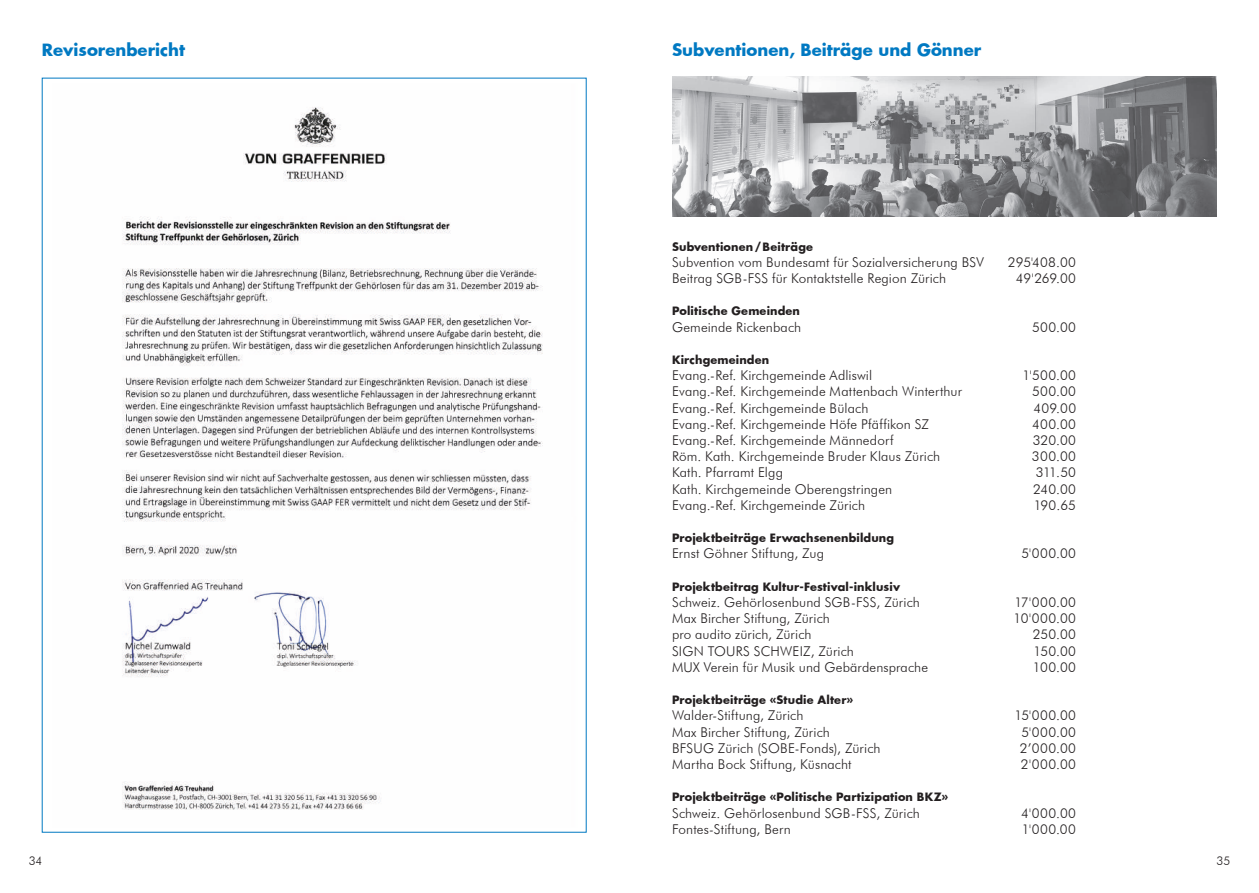
<style>
.page{position:relative;width:1259px;height:893px;background:#fff}
.page>*{position:absolute;margin:0;border:0;box-sizing:border-box;transform-origin:0 0}
.t1{font:700 16.5px "Futura";color:#0079c2}
.t2{font:300 13.5px "Futura BT";letter-spacing:.01em;color:#231f20}
.t3{font:300 12px "Futura BT";color:#231f20}
.t4{font:700 11.25px "Futura";letter-spacing:.015em;color:#231f20}
</style>
<div class="page">
<img style="left:122px;top:107px;width:421px;height:703px">
<img style="left:672px;top:77px;width:544px;height:140px">
<p class="t1" style="left:42px;top:39px;width:144px">Revisorenbericht</p>
<p class="t1" style="left:672px;top:39px;width:311px">Subventionen, Beiträge und Gönner</p>
<p class="t4" style="left:672px;top:238px;width:143px">Subventionen/Beiträge</p>
<p class="t2" style="left:672px;top:254px;width:313px">Subvention vom Bundesamt für Sozialversicherung BSV</p>
<p class="t2" style="left:1008px;top:254px;width:70px">295'408.00</p>
<p class="t2" style="left:672px;top:270px;width:276px">Beitrag SGB-FSS für Kontaktstelle Region Zürich</p>
<p class="t2" style="left:1016px;top:270px;width:62px">49'269.00</p>
<p class="t4" style="left:672px;top:303px;width:130px">Politische Gemeinden</p>
<p class="t2" style="left:672px;top:318px;width:131px">Gemeinde Rickenbach</p>
<p class="t2" style="left:1032px;top:318px;width:45px">500.00</p>
<p class="t4" style="left:672px;top:352px;width:99px">Kirchgemeinden</p>
<p class="t2" style="left:672px;top:367px;width:202px">Evang.-Ref. Kirchgemeinde Adliswil</p>
<p class="t2" style="left:1022px;top:367px;width:55px">1'500.00</p>
<p class="t2" style="left:672px;top:383px;width:291px">Evang.-Ref. Kirchgemeinde Mattenbach Winterthur</p>
<p class="t2" style="left:1032px;top:383px;width:45px">500.00</p>
<p class="t2" style="left:672px;top:399px;width:198px">Evang.-Ref. Kirchgemeinde Bülach</p>
<p class="t2" style="left:1033px;top:399px;width:44px">409.00</p>
<p class="t2" style="left:672px;top:416px;width:259px">Evang.-Ref. Kirchgemeinde Höfe Pfäffikon SZ</p>
<p class="t2" style="left:1032px;top:416px;width:45px">400.00</p>
<p class="t2" style="left:672px;top:432px;width:223px">Evang.-Ref. Kirchgemeinde Männedorf</p>
<p class="t2" style="left:1032px;top:432px;width:45px">320.00</p>
<p class="t2" style="left:672px;top:448px;width:270px">Röm. Kath. Kirchgemeinde Bruder Klaus Zürich</p>
<p class="t2" style="left:1032px;top:448px;width:46px">300.00</p>
<p class="t2" style="left:672px;top:464px;width:112px">Kath. Pfarramt Elgg</p>
<p class="t2" style="left:1036px;top:464px;width:42px">311.50</p>
<p class="t2" style="left:672px;top:480px;width:222px">Kath. Kirchgemeinde Oberengstringen</p>
<p class="t2" style="left:1033px;top:480px;width:44px">240.00</p>
<p class="t2" style="left:672px;top:497px;width:195px">Evang.-Ref. Kirchgemeinde Zürich</p>
<p class="t2" style="left:1033px;top:497px;width:44px">190.65</p>
<p class="t4" style="left:672px;top:530px;width:224px">Projektbeiträge Erwachsenenbildung</p>
<p class="t2" style="left:672px;top:545px;width:153px">Ernst Göhner Stiftung, Zug</p>
<p class="t2" style="left:1021px;top:545px;width:56px">5'000.00</p>
<p class="t4" style="left:672px;top:579px;width:229px">Projektbeitrag Kultur-Festival-inklusiv</p>
<p class="t2" style="left:672px;top:594px;width:249px">Schweiz. Gehörlosenbund SGB-FSS, Zürich</p>
<p class="t2" style="left:1014px;top:594px;width:63px">17'000.00</p>
<p class="t2" style="left:672px;top:610px;width:159px">Max Bircher Stiftung, Zürich</p>
<p class="t2" style="left:1013px;top:610px;width:64px">10'000.00</p>
<p class="t2" style="left:672px;top:626px;width:141px">pro audito zürich, Zürich</p>
<p class="t2" style="left:1032px;top:626px;width:45px">250.00</p>
<p class="t2" style="left:672px;top:642px;width:183px">SIGN TOURS SCHWEIZ, Zürich</p>
<p class="t2" style="left:1033px;top:642px;width:44px">150.00</p>
<p class="t2" style="left:672px;top:659px;width:258px">MUX Verein für Musik und Gebärdensprache</p>
<p class="t2" style="left:1032px;top:659px;width:45px">100.00</p>
<p class="t4" style="left:672px;top:692px;width:183px">Projektbeiträge «Studie Alter»</p>
<p class="t2" style="left:672px;top:707px;width:133px">Walder-Stiftung, Zürich</p>
<p class="t2" style="left:1014px;top:707px;width:63px">15'000.00</p>
<p class="t2" style="left:672px;top:723px;width:159px">Max Bircher Stiftung, Zürich</p>
<p class="t2" style="left:1021px;top:723px;width:56px">5'000.00</p>
<p class="t2" style="left:672px;top:740px;width:210px">BFSUG Zürich (SOBE-Fonds), Zürich</p>
<p class="t2" style="left:1019px;top:740px;width:58px">2’000.00</p>
<p class="t2" style="left:672px;top:756px;width:181px">Martha Bock Stiftung, Küsnacht</p>
<p class="t2" style="left:1021px;top:756px;width:57px">2'000.00</p>
<p class="t4" style="left:672px;top:789px;width:278px">Projektbeiträge «Politische Partizipation BKZ»</p>
<p class="t2" style="left:672px;top:804px;width:249px">Schweiz. Gehörlosenbund SGB-FSS, Zürich</p>
<p class="t2" style="left:1021px;top:804px;width:56px">4'000.00</p>
<p class="t2" style="left:672px;top:821px;width:120px">Fontes-Stiftung, Bern</p>
<p class="t2" style="left:1022px;top:821px;width:56px">1'000.00</p>
<p class="t3" style="left:29px;top:854px;width:15px">34</p>
<p class="t3" style="left:1216px;top:854px;width:15px">35</p>
</div>
